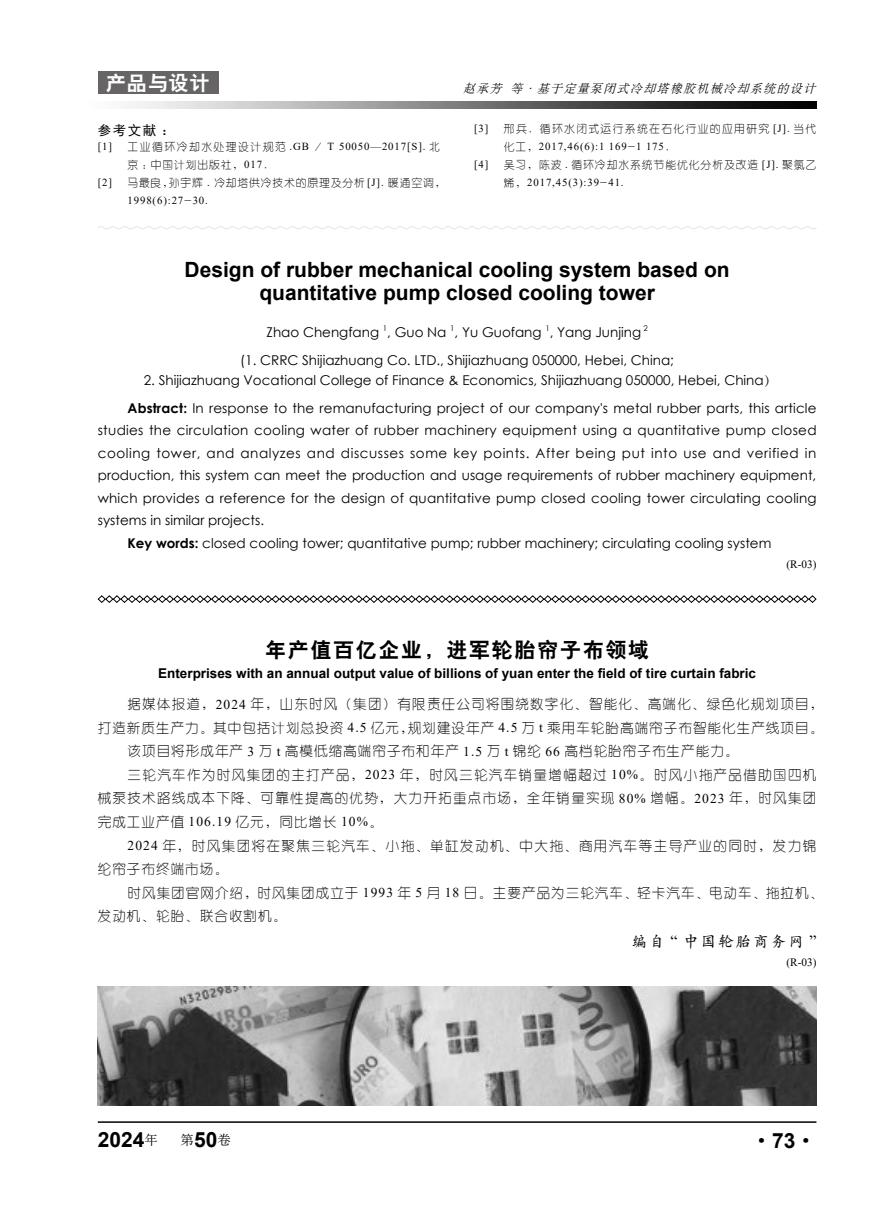
<style>
.page{position:relative;width:893px;height:1212px;background:#fff}
.page>*{position:absolute;margin:0;border:0;box-sizing:border-box;transform-origin:0 0}
.t1{font:700 21px/22.5px "Arial";color:#000;text-align:center}
.t2{font:21px "H Yb 2 gj";letter-spacing:.08em;color:#000}
.t3{font:21px "Sim Sun";color:#000}
.t4{font:20.25px "H Yb 2 gj";letter-spacing:.03em;color:#fff}
.t5{font:15.75px "H Yc 1 gj";letter-spacing:.11em;color:#000}
.t6{font:13.5px/28px "Century Gothic";color:#000}
.t7{font:13.5px "Hye 1 gj";letter-spacing:.09em;color:#000}
.t8{font:13.5px "Century Gothic";letter-spacing:.02em;color:#000}
.t9{font:13.5px "Century Gothic";letter-spacing:.04em;color:#000}
.t10{font:700 13.5px "Arial";color:#000}
.t11{font:13.5px "Sim Hei";color:#000}
.t12{font:13.5px "H Ya 6 gj";color:#000}
.t13{font:italic 12px "H Ya 6 gj";color:#000}
.t14{font:11.25px "Times New Roman";color:#000}
.t15{font:10.8px "Times New Roman";letter-spacing:.08em;color:#000}
.t16{font:10.8px "Hye 1 gj";letter-spacing:.085em;color:#000}
.t17{font:10.8px "Hye 1 gj";letter-spacing:.125em;color:#000}
.t18{font:7.8px "Century Gothic";color:#000}
.s1{font-family:"Hye 1 gj"}
.s2{font-family:"Times New Roman"}
.s3{font-family:"Adobe Song Std";font-weight:300}
.s4{font-weight:700}
.s5{font-family:"Arial";font-weight:700;font-size:21px}
.s6{font-family:"Arial";font-weight:700}
</style>
<div class="page">
<hr style="left:98px;top:1121px;width:718px;height:2px;background:#000">
<img style="left:131px;top:102px;width:685px;height:6px">
<div style="left:98px;top:72px;width:120px;height:22px;background:#666464"></div>
<svg style="left:98px;top:226px;width:718px;height:3px"></svg>
<svg style="left:97px;top:595px;width:720px;height:8px"></svg>
<img style="left:98px;top:986px;width:718px;height:120px">
<h2 class="t4" style="left:106px;top:73px;width:105px">产品与设计</h2>
<p class="t11" style="left:98px;top:123px;width:78px">参考文献：</p>
<p class="t15" style="left:98px;top:139px;width:16px">[1]</p>
<p class="t15" style="left:128px;top:139px;width:314px"><span class="s1">工业循环冷却水处理设计规范</span> .GB <span class="s1">／</span> T 50050—2017[S]. <span class="s1">北</span></p>
<p class="t16" style="left:128px;top:159px;width:148px">京：中国计划出版社，<span class="s2">017</span>．</p>
<p class="t15" style="left:98px;top:175px;width:16px">[2]</p>
<p class="t16" style="left:128px;top:177px;width:319px">马最良，孙宇辉 <span class="s2">.</span> 冷却塔供冷技术的原理及分析 <span class="s2">[J].</span> 暖通空调，</p>
<p class="t15" style="left:128px;top:193px;width:82px">1998(6):27<span class="s1">-</span>30.</p>
<p class="t13" style="left:463px;top:83px;width:357px">赵承芳 等·基于定量泵闭式冷却塔橡胶机械冷却系统的设计</p>
<p class="t15" style="left:474px;top:121px;width:16px">[3]</p>
<p class="t17" style="left:504px;top:123px;width:314px">邢兵．循环水闭式运行系统在石化行业的应用研究 <span class="s2">[J].</span> 当代</p>
<p class="t15" style="left:504px;top:139px;width:173px"><span class="s1">化工，</span>2017,46(6):1 169<span class="s1">-</span>1 175<span class="s1">．</span></p>
<p class="t15" style="left:474px;top:157px;width:16px">[4]</p>
<p class="t16" style="left:504px;top:159px;width:314px">吴习，陈波 <span class="s2">.</span> 循环冷却水系统节能优化分析及改造 <span class="s2">[J].</span> 聚氯乙</p>
<p class="t15" style="left:504px;top:175px;width:121px"><span class="s1">烯，</span>2017,45(3):39<span class="s1">-</span>41.</p>
<h1 class="t1" style="left:185px;top:259px;width:546px">Design of rubber mechanical cooling system based on quantitative pump closed cooling tower</h1>
<p class="t6" style="left:267px;top:318px;width:114px">Zhao Chengfang</p>
<p class="t18" style="left:383px;top:322px;width:6px">1</p>
<p class="t6" style="left:387px;top:318px;width:61px">, Guo Na</p>
<p class="t18" style="left:450px;top:322px;width:6px">1</p>
<p class="t6" style="left:455px;top:318px;width:89px">, Yu Guofang</p>
<p class="t18" style="left:545px;top:322px;width:6px">1</p>
<p class="t6" style="left:550px;top:318px;width:93px">, Yang Junjing</p>
<p class="t18" style="left:643px;top:322px;width:6px">2</p>
<p class="t6" style="left:240px;top:346px;width:435px">(1. CRRC Shijiazhuang Co. LTD., Shijiazhuang 050000, Hebei, China;</p>
<p class="t6" style="left:128px;top:366px;width:690px;text-indent:16px">2. Shijiazhuang Vocational College of Finance &amp; Economics, Shijiazhuang 050000, Hebei, China<span class="s3">）<br></span><span class="s4">Abstract:</span> In response to the remanufacturing project of our company's metal rubber parts, this article</p>
<p class="t8" style="left:98px;top:421px;width:720px">studies the circulation cooling water of rubber machinery equipment using a quantitative pump closed</p>
<p class="t9" style="left:98px;top:443px;width:720px">cooling tower, and analyzes and discusses some key points. After being put into use and verified in</p>
<p class="t6" style="left:98px;top:461px;width:720px">production, this system can meet the production and usage requirements of rubber machinery equipment,</p>
<p class="t6" style="left:98px;top:484px;width:720px">which provides a reference for the design of quantitative pump closed cooling tower circulating cooling</p>
<p class="t6" style="left:98px;top:506px;width:168px">systems in similar projects.</p>
<p class="t6" style="left:128px;top:529px;width:645px"><span class="s4">Key words:</span> closed cooling tower; quantitative pump; rubber machinery; circulating cooling system</p>
<p class="t14" style="left:786px;top:556px;width:31px">(R-03)</p>
<h1 class="t2" style="left:265px;top:640px;width:385px">年产值百亿企业，进军轮胎帘子布领域</h1>
<p class="t10" style="left:158px;top:664px;width:599px">Enterprises with an annual output value of billions of yuan enter the field of tire curtain fabric</p>
<p class="t7" style="left:128px;top:697px;width:697px">据媒体报道，<span class="s2">2024</span> 年，山东时风（集团）有限责任公司将围绕数字化、智能化、高端化、绿色化规划项目，</p>
<p class="t7" style="left:98px;top:721px;width:727px">打造新质生产力。其中包括计划总投资 <span class="s2">4.5</span> 亿元，规划建设年产 <span class="s2">4.5</span> 万 <span class="s2">t</span> 乘用车轮胎高端帘子布智能化生产线项目。</p>
<p class="t7" style="left:128px;top:744px;width:612px">该项目将形成年产 <span class="s2">3</span> 万 <span class="s2">t</span> 高模低缩高端帘子布和年产 <span class="s2">1.5</span> 万 <span class="s2">t</span> 锦纶 <span class="s2">66</span> 高档轮胎帘子布生产能力。</p>
<p class="t7" style="left:128px;top:768px;width:690px">三轮汽车作为时风集团的主打产品，<span class="s2">2023</span> 年，时风三轮汽车销量增幅超过 <span class="s2">10%</span>。时风小拖产品借助国四机</p>
<p class="t7" style="left:98px;top:792px;width:720px">械泵技术路线成本下降、可靠性提高的优势，大力开拓重点市场，全年销量实现 <span class="s2">80%</span> 增幅。<span class="s2">2023</span> 年，时风集团</p>
<p class="t7" style="left:98px;top:815px;width:286px">完成工业产值 <span class="s2">106.19</span> 亿元，同比增长 <span class="s2">10%</span>。</p>
<p class="t7" style="left:128px;top:839px;width:690px"><span class="s2">2024</span> 年，时风集团将在聚焦三轮汽车、小拖、单缸发动机、中大拖、商用汽车等主导产业的同时，发力锦</p>
<p class="t7" style="left:98px;top:862px;width:132px">纶帘子布终端市场。</p>
<p class="t7" style="left:128px;top:886px;width:697px">时风集团官网介绍，时风集团成立于 <span class="s2">1993</span> 年 <span class="s2">5</span> 月 <span class="s2">18</span> 日。主要产品为三轮汽车、轻卡汽车、电动车、拖拉机、</p>
<p class="t7" style="left:98px;top:909px;width:190px">发动机、轮胎、联合收割机。</p>
<p class="t5" style="left:632px;top:933px;width:186px">编自 <span class="s2">“</span> 中国轮胎商务网 <span class="s2">”</span></p>
<p class="t14" style="left:786px;top:954px;width:31px">(R-03)</p>
<h1 class="t1" style="left:98px;top:1129px;width:62px">2024<sup>年</sup></h1>
<p class="t12" style="left:181px;top:1133px;width:52px">第<span class="s5">50</span>卷</p>
<h1 class="t3" style="left:751px;top:1130px;width:67px">·<span class="s6">73</span>·</h1>
</div>
